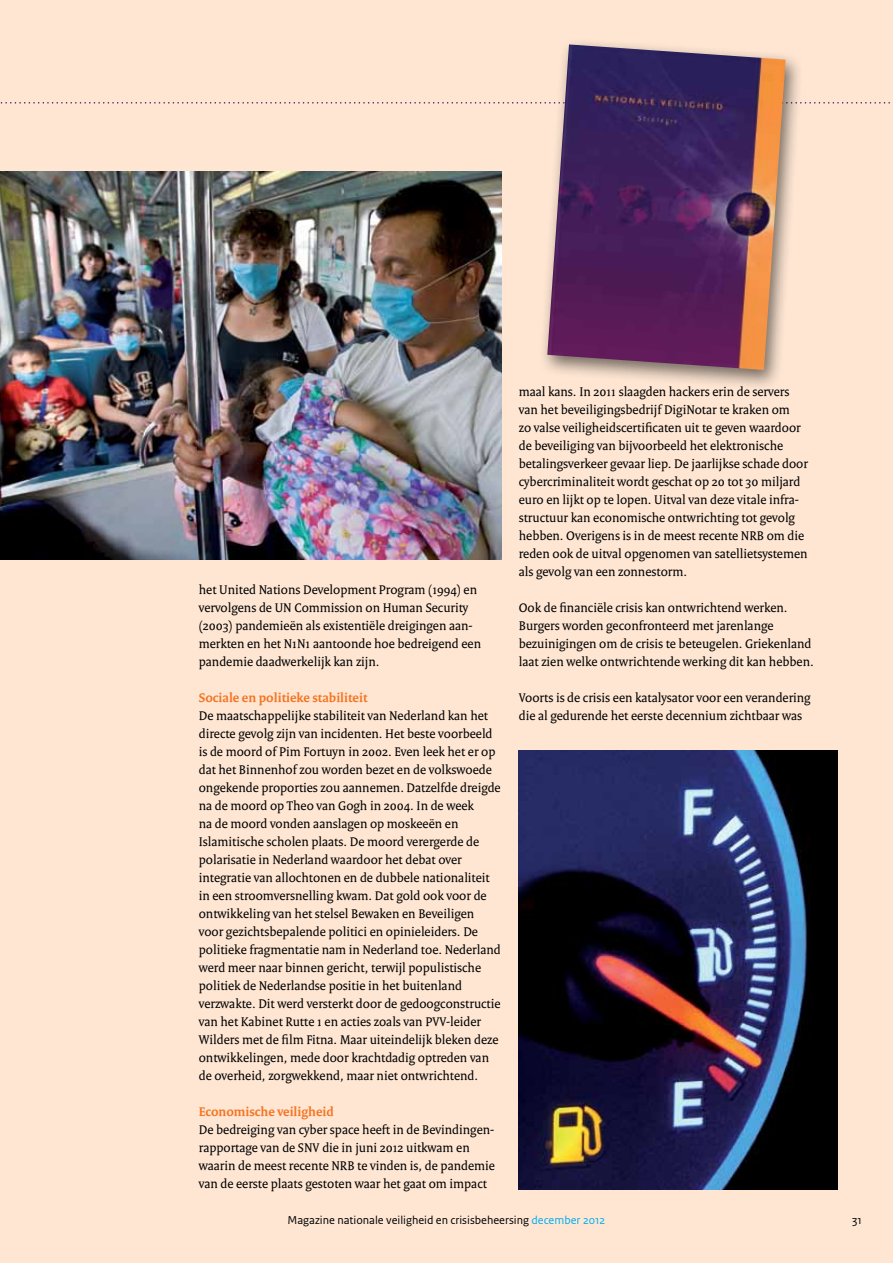
<style>
.page{position:relative;width:893px;height:1263px;background:#fee6d3}
.page>*{position:absolute;margin:0;border:0;box-sizing:border-box;transform-origin:0 0}
.t1{font:13.5px/18px "Rijksoverheid Serif";color:#000}
.t2{font:700 13.5px "Rijksoverheid Serif";color:#f47421}
.t3{font:12px "Rijksoverheid Sans Text";color:#000}
.s1{color:#00aeef}
</style>
<div class="page">
<svg style="left:0;top:102px;width:890px;height:2px"></svg>
<div style="left:538px;top:38px;width:266px;height:353px;background:#000;opacity:.54"></div>
<img style="left:547px;top:44px;width:239px;height:326px">
<img style="left:519px;top:751px;width:318px;height:438px">
<img style="left:0;top:172px;width:502px;height:387px">
<p class="t1" style="left:199px;top:581px;width:284px">het United Nations Development Program (1994) en vervolgens de UN Commission on Human Security (2003) pandemieën als existentiële dreigingen aan&shy;merkten en het N1N1 aantoonde hoe bedreigend een pandemie daadwerkelijk kan zijn.</p>
<p class="t2" style="left:199px;top:689px;width:170px">Sociale en politieke stabiliteit</p>
<p class="t1" style="left:199px;top:707px;width:303px">De maatschappelijke stabiliteit van Nederland kan het directe gevolg zijn van incidenten. Het beste voorbeeld is de moord of Pim Fortuyn in 2002. Even leek het er op dat het Binnenhof zou worden bezet en de volkswoede ongekende proporties zou aannemen. Datzelfde dreigde na de moord op Theo van Gogh in 2004. In de week<br>na de moord vonden aanslagen op moskeeën en Islamitische scholen plaats. De moord verergerde de polarisatie in Nederland waardoor het debat over integratie van allochtonen en de dubbele nationaliteit in een stroomversnelling kwam. Dat gold ook voor de ontwikkeling van het stelsel Bewaken en Beveiligen voor gezichtsbepalende politici en opinieleiders. De politieke fragmentatie nam in Nederland toe. Nederland werd meer naar binnen gericht, terwijl populistische politiek de Nederlandse positie in het buitenland verzwakte. Dit werd versterkt door de gedoogconstructie van het Kabinet Rutte 1 en acties zoals van PVV-leider Wilders met de film Fitna. Maar uiteindelijk bleken deze ontwikkelingen, mede door krachtdadig optreden van de overheid, zorgwekkend, maar niet ontwrichtend.</p>
<p class="t2" style="left:199px;top:1103px;width:136px">Economische veiligheid</p>
<p class="t1" style="left:199px;top:1120px;width:298px">De bedreiging van cyber space heeft in de Bevindingen&shy;rapportage van de SNV die in juni 2012 uitkwam en waarin de meest recente NRB te vinden is, de pandemie van de eerste plaats gestoten waar het gaat om impact</p>
<p class="t1" style="left:519px;top:382px;width:291px">maal kans. In 2011 slaagden hackers erin de servers van het beveiligingsbedrijf DigiNotar te kraken om<br>zo valse veiligheidscertificaten uit te geven waardoor de beveiliging van bijvoorbeeld het elektronische betalingsverkeer gevaar liep. De jaarlijkse schade door cybercriminaliteit wordt geschat op 20 tot 30 miljard euro en lijkt op te lopen. Uitval van deze vitale infra&shy;structuur kan economische ontwrichting tot gevolg hebben. Overigens is in de meest recente NRB om die reden ook de uitval opgenomen van satellietsystemen als gevolg van een zonnestorm.</p>
<p class="t1" style="left:519px;top:598px;width:297px">Ook de financiële crisis kan ontwrichtend werken.<br>Burgers worden geconfronteerd met jarenlange bezuinigingen om de crisis te beteugelen. Griekenland laat zien welke ontwrichtende werking dit kan hebben.</p>
<p class="t1" style="left:519px;top:688px;width:293px">Voorts is de crisis een katalysator voor een verandering die al gedurende het eerste decennium zichtbaar was</p>
<p class="t3" style="left:288px;top:1213px;width:319px">Magazine nationale veiligheid en crisisbeheersing <span class="s1">december 2012</span></p>
<p class="t3" style="left:852px;top:1213px;width:11px">31</p>
</div>
